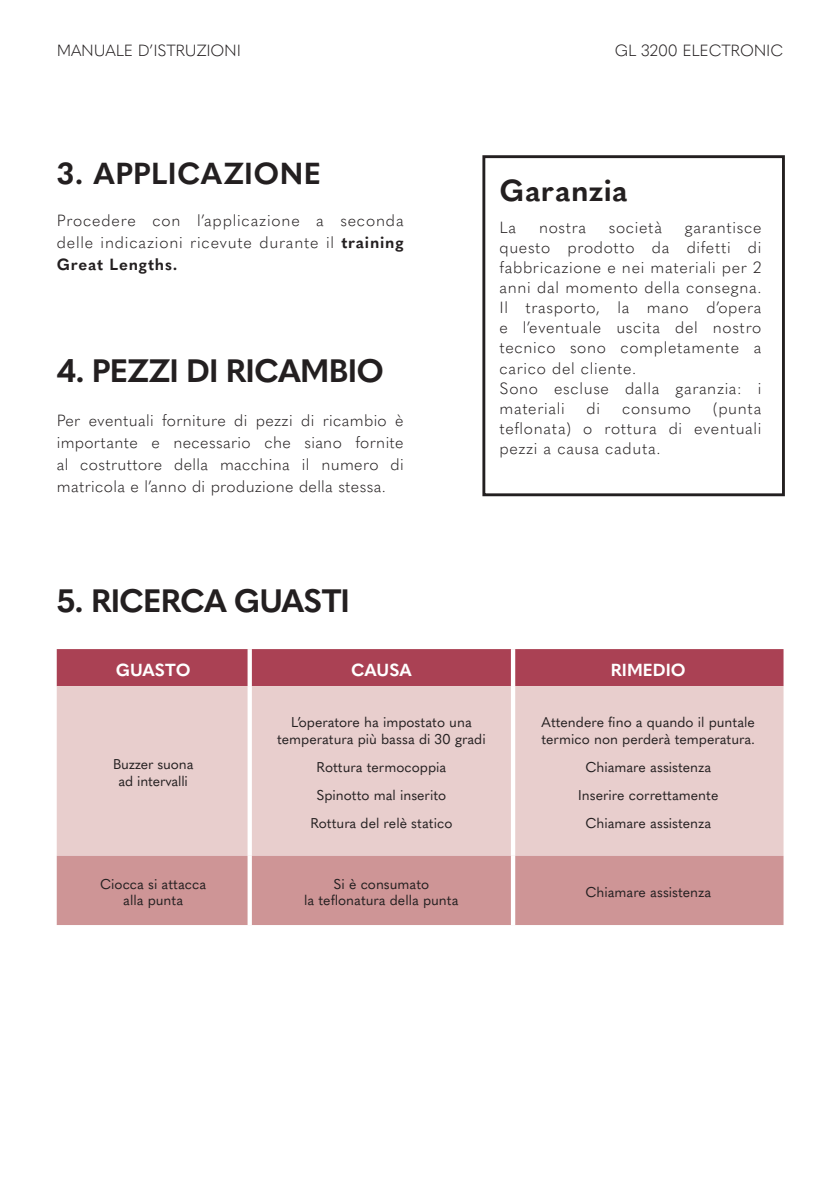
<style>
.page{position:relative;width:840px;height:1191px;background:#fff}
.page>*{position:absolute;margin:0;border:0;box-sizing:border-box;transform-origin:0 0}
.t1{font:700 32px "Quasimoda";letter-spacing:-.03em;color:#231f20}
.t2{font:700 30px "Quasimoda";letter-spacing:.015em;color:#231f20}
.t3{font:700 17.2px "Quasimoda";color:#fff}
.t4{font:300 16px/20.2px "Quasimoda";letter-spacing:.04em;color:#231f20;text-align:justify}
.t5{font:300 16px "Quasimoda";letter-spacing:-.01em;color:#231f20}
.t6{font:14px/16.8px "Quasimoda";color:#231f20;text-align:center}
.s1{font-weight:700}
</style>
<div class="page">
<div style="left:482px;top:155px;width:302px;height:341px;border:3px solid #231f20"></div>
<div style="left:57px;top:649px;width:726px;height:37px;background:#aa4154"></div>
<div style="left:57px;top:686px;width:726px;height:170px;background:#e8cecd"></div>
<div style="left:57px;top:856px;width:726px;height:69px;background:#ce9596"></div>
<div style="left:247px;top:649px;width:5px;height:37px;background:#fff"></div>
<div style="left:510px;top:649px;width:5px;height:37px;background:#fff"></div>
<div style="left:247px;top:686px;width:5px;height:170px;background:#fff"></div>
<div style="left:510px;top:686px;width:5px;height:170px;background:#fff"></div>
<div style="left:247px;top:856px;width:5px;height:69px;background:#fff"></div>
<div style="left:510px;top:856px;width:5px;height:69px;background:#fff"></div>
<p class="t5" style="left:57px;top:38px;width:186px">MANUALE D’ISTRUZIONI</p>
<h2 class="t2" style="left:57px;top:150px;width:266px">3. APPLICAZIONE</h2>
<p class="t4" style="left:57px;top:208px;width:348px;line-height:22px">Procedere con l’applicazione a seconda delle indicazioni ricevute durante il <span class="s1">training Great Lengths.</span></p>
<h1 class="t1" style="left:57px;top:346px;width:328px">4. PEZZI DI RICAMBIO</h1>
<p class="t4" style="left:57px;top:408px;width:348px;line-height:22px">Per eventuali forniture di pezzi di ricambio è importante e necessario che siano fornite al costruttore della macchina il numero di matricola e l’anno di produzione della stessa.</p>
<h1 class="t1" style="left:57px;top:575px;width:294px">5. RICERCA GUASTI</h1>
<p class="t5" style="left:614px;top:38px;width:170px">GL 3200 ELECTRONIC</p>
<h2 class="t2" style="left:499px;top:167px;width:130px">Garanzia</h2>
<p class="t4" style="left:499px;top:216px;width:18px">La</p>
<p class="t4" style="left:538px;top:216px;width:48px">nostra</p>
<p class="t4" style="left:608px;top:216px;width:55px">società</p>
<p class="t4" style="left:499px;top:216px;width:263px;text-align:left;text-indent:185px">garantisce questo prodotto da difetti di fabbricazione e nei materiali per 2 anni dal momento della consegna.<br>Il trasporto, la mano d’opera e l’eventuale uscita del nostro tecnico sono completamente a carico del cliente.<br>Sono escluse dalla garanzia: i materiali</p>
<p class="t4" style="left:499px;top:397px;width:263px;text-indent:213px">(punta teflonata) o rottura di eventuali pezzi a causa caduta.</p>
<p class="t4" style="left:586px;top:397px;width:15px">di</p>
<p class="t4" style="left:621px;top:397px;width:70px">consumo</p>
<p class="t3" style="left:116px;top:656px;width:76px">GUASTO</p>
<p class="t3" style="left:351px;top:656px;width:62px">CAUSA</p>
<p class="t3" style="left:610px;top:656px;width:76px">RIMEDIO</p>
<p class="t6" style="left:113px;top:755px;width:82px">Buzzer suona ad intervalli</p>
<p class="t6" style="left:277px;top:713px;width:210px">L’operatore ha impostato una temperatura più bassa di 30 gradi</p>
<p class="t6" style="left:310px;top:752px;width:143px;line-height:28px">Rottura termocoppia<br>Spinotto mal inserito<br>Rottura del relè statico</p>
<p class="t6" style="left:541px;top:713px;width:215px;text-align:left">Attendere fino a quando il puntale termico non perderà temperatura.</p>
<p class="t6" style="left:578px;top:752px;width:142px;line-height:28px">Chiamare assistenza<br>Inserire correttamente<br>Chiamare assistenza</p>
<p class="t6" style="left:100px;top:874px;width:108px">Ciocca si attacca alla punta</p>
<p class="t6" style="left:304px;top:874px;width:156px">Si è consumato<br>la teflonatura della punta</p>
<p class="t6" style="left:585px;top:882px;width:127px">Chiamare assistenza</p>
</div>
